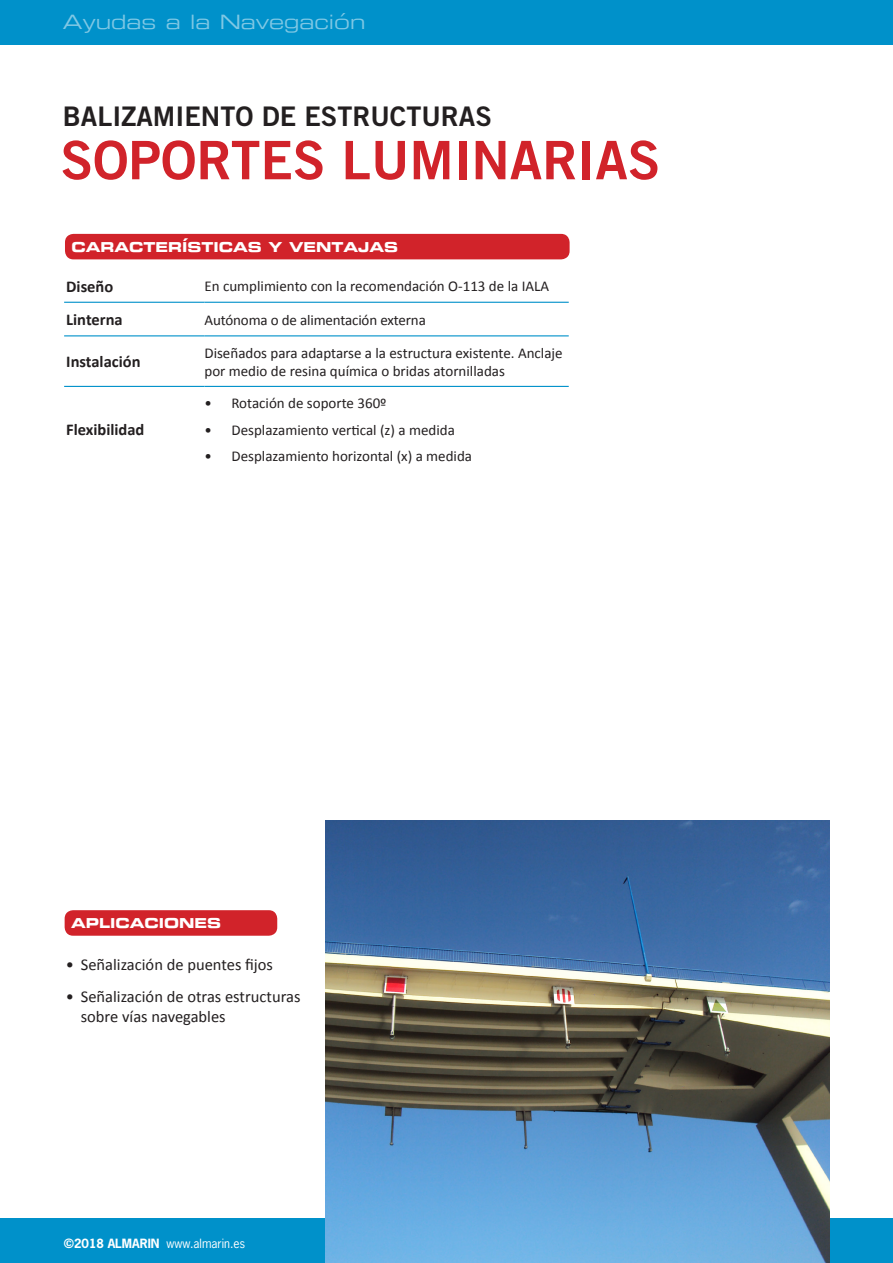
<style>
.page{position:relative;width:893px;height:1263px;background:#fff}
.page>*{position:absolute;margin:0;border:0;box-sizing:border-box;transform-origin:0 0}
.t1{font:53.1px "Trade Gothic LT Std Bd 2";color:#d1232a}
.t2{font:27px "Trade Gothic LT Std Bd 2";color:#231f20}
.t3{font:19.5px "Eurostile Extended Two";color:#fff}
.t4{font:16.5px/19.5px "Calibri";color:#231f20}
.TAULA_1_OK{font:700 16.5px "Calibri";color:#231f20}
.TAULA_2_OK{font:15px/18px "Calibri";color:#231f20}
.t5{font:13.5px "Eurostile Bold Extended Two";color:#fff}
.t6{font:12px "News Gothic Std";color:#fff}
.s1{font-weight:700}
</style>
<div class="page">
<div style="left:0;top:1218px;width:893px;height:45px;background:#0091ca"></div>
<div style="left:0;top:0;width:893px;height:45px;background:#0091ca"></div>
<div style="left:65px;top:910px;width:212px;height:26px;background:#d1232a;border-radius:9px"></div>
<div style="left:65px;top:234px;width:505px;height:25px;background:#d1232a;border-radius:9px"></div>
<hr style="left:64px;top:302px;width:140px;height:1px;background:#0091ca">
<hr style="left:204px;top:302px;width:365px;height:1px;background:#0091ca">
<hr style="left:64px;top:335px;width:140px;height:1px;background:#0091ca">
<hr style="left:204px;top:335px;width:365px;height:1px;background:#0091ca">
<hr style="left:64px;top:386px;width:140px;height:1px;background:#0091ca">
<hr style="left:204px;top:386px;width:365px;height:1px;background:#0091ca">
<img style="left:325px;top:820px;width:504px;height:443px">
<h3 class="t3" style="left:63px;top:9px;width:304px">Ayudas a la Navegación</h3>
<p class="t2" style="left:63px;top:99px;width:431px">BALIZAMIENTO DE ESTRUCTURAS</p>
<p class="t1" style="left:61px;top:127px;width:601px">SOPORTES LUMINARIAS</p>
<p class="t5" style="left:71px;top:237px;width:328px">CARACTERÍSTICAS Y VENTAJAS</p>
<p class="TAULA_1_OK" style="left:66px;top:276px;width:49px">Diseño</p>
<p class="TAULA_2_OK" style="left:204px;top:277px;width:346px">En cumplimiento con la recomendación O-113 de la IALA</p>
<p class="TAULA_1_OK" style="left:66px;top:309px;width:58px">Linterna</p>
<p class="TAULA_2_OK" style="left:204px;top:311px;width:223px">Autónoma o de alimentación externa</p>
<p class="TAULA_1_OK" style="left:66px;top:351px;width:76px">Instalación</p>
<p class="TAULA_2_OK" style="left:204px;top:344px;width:360px">Diseñados para adaptarse a la estructura existente. Anclaje por medio de resina química o bridas atornilladas</p>
<p class="TAULA_1_OK" style="left:66px;top:419px;width:80px">Flexibilidad</p>
<p class="TAULA_2_OK" style="left:204px;top:394px;width:184px">• Rotación de soporte 360º</p>
<p class="TAULA_2_OK" style="left:204px;top:421px;width:252px">• Desplazamiento vertical (z) a medida</p>
<p class="TAULA_2_OK" style="left:204px;top:447px;width:269px">• Desplazamiento horizontal (x) a medida</p>
<p class="t5" style="left:71px;top:913px;width:152px">APLICACIONES</p>
<p class="t4" style="left:66px;top:955px;width:209px">• Señalización de puentes fijos</p>
<p class="t4" style="left:81px;top:987px;width:221px;text-indent:-15px">• Señalización de otras estructuras sobre vías navegables</p>
<p class="t6" style="left:64px;top:1236px;width:183px"><span class="s1">©2018 ALMARIN</span> www.almarin.es</p>
</div>
